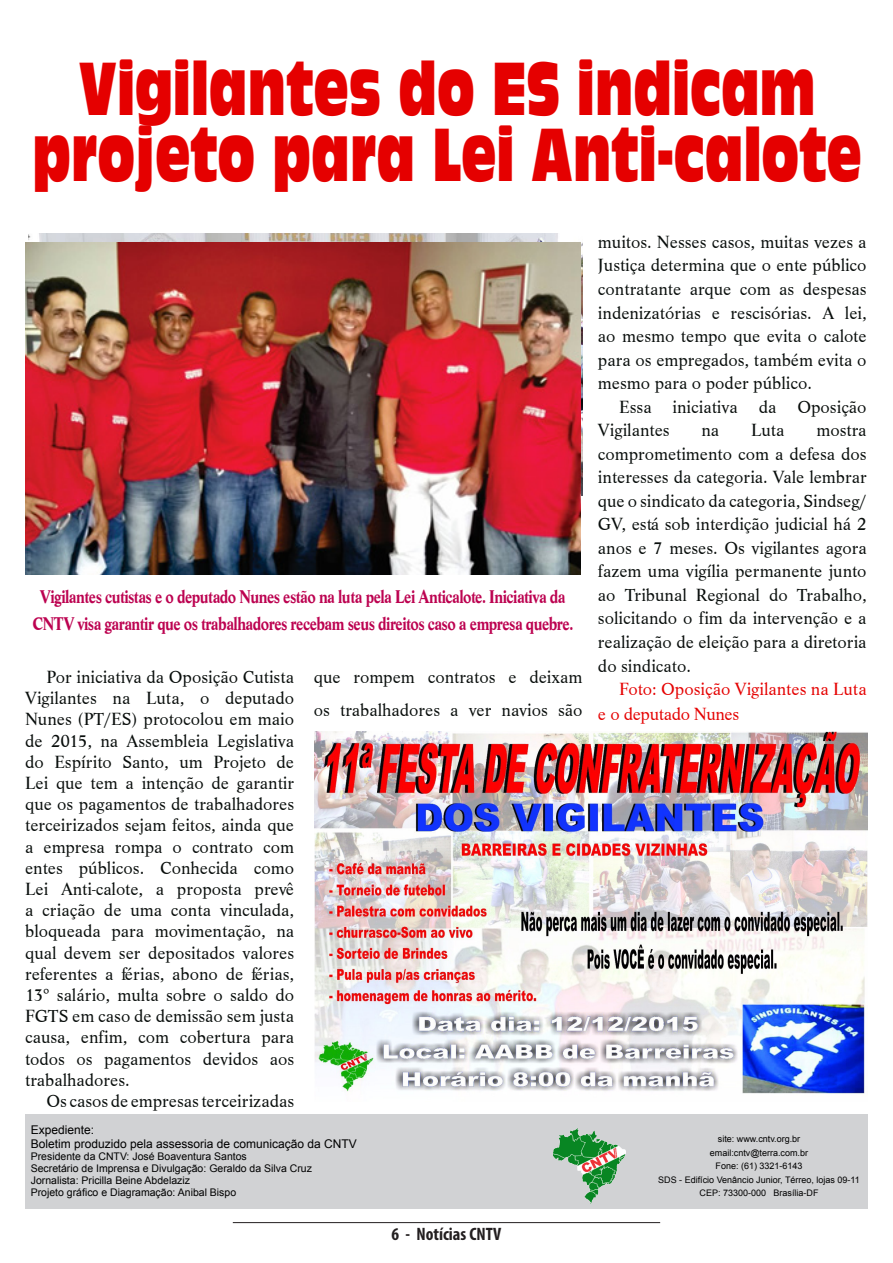
<style>
.page{position:relative;width:893px;height:1263px;background:#fff}
.page>*{position:absolute;margin:0;border:0;box-sizing:border-box;transform-origin:0 0}
.t1{font:69.75px/66px "Antique Olive Compact";color:#e50000;text-align:center;scale:.67 1}
.t2{font:700 18.9px/27px "Life T";letter-spacing:-.03em;color:#bc0250;text-align:center;scale:.87 1}
.t3{font:18.15px/21.1px "Life T";color:#080d0b;text-align:justify}
.t4{font:18.15px/25px "Life T";color:#e50000}
.t5{font:700 condensed 18px "Myriad Pro";color:#231f20}
.t6{font:12px "Arial";color:#000}
.t7{font:10.5px "Arial";color:#000}
.t8{font:9px "Arial";color:#000}
</style>
<div class="page">
<hr style="left:233px;top:1222px;width:427px;height:1px;background:#231f20">
<div style="left:25px;top:1114px;width:843px;height:95px;background:#d1d2d4"></div>
<img style="left:553px;top:1128px;width:73px;height:76px">
<img style="left:28px;top:234px;width:554px;height:261px">
<img style="left:25px;top:242px;width:556px;height:332px">
<img style="left:314px;top:732px;width:554px;height:362px">
<p class="t1" style="left:32px;top:55px;width:1239px">Vigilantes do ES indicam projeto para Lei Anti-calote</p>
<p class="t2" style="left:33px;top:583px;width:623px">Vigilantes cutistas e o deputado Nunes estão na luta pela Lei Anticalote. Iniciativa da<br>CNTV visa garantir que os trabalhadores recebam seus direitos caso a empresa quebre.</p>
<p class="t3" style="left:25px;top:667px;width:271px;text-indent:21px">Por iniciativa da Oposição Cutista Vigilantes na Luta, o deputado Nunes (PT/ES) protocolou em maio de 2015, na Assembleia Legislativa do Espírito Santo, um Projeto de Lei que tem a intenção de garantir que os pagamentos de trabalhadores terceirizados sejam feitos, ainda que a empresa rompa o contrato com entes públicos. Conhecida como Lei Anti-calote, a proposta prevê a criação de uma conta vinculada, bloqueada para movimentação, na qual devem ser depositados valores referentes a férias, abono de férias, 13º salário, multa sobre o saldo do FGTS em caso de demissão sem justa causa, enfim, com cobertura para todos os pagamentos devidos aos trabalhadores.</p>
<p class="t3" style="left:46px;top:1091px;width:249px">Os casos de empresas terceirizadas</p>
<p class="t3" style="left:314px;top:661px;width:270px;line-height:32.7px">que rompem contratos e deixam os trabalhadores a ver navios são</p>
<p class="t6" style="left:31px;top:1122px;width:65px">Expediente:</p>
<p class="t6" style="left:31px;top:1136px;width:328px">Boletim produzido pela assessoria de comunicação da CNTV</p>
<p class="t7" style="left:31px;top:1149px;width:218px">Presidente da CNTV: José Boaventura Santos</p>
<p class="t7" style="left:31px;top:1161px;width:283px">Secretário de Imprensa e Divulgação: Geraldo da Silva Cruz</p>
<p class="t7" style="left:31px;top:1173px;width:161px">Jornalista: Pricilla Beine Abdelaziz</p>
<p class="t7" style="left:31px;top:1185px;width:207px">Projeto gráfico e Diagramação: Anibal Bispo</p>
<p class="t5" style="left:392px;top:1223px;width:111px">6 - Notícias CNTV</p>
<p class="t3" style="left:598px;top:230px;width:270px;line-height:23.5px">muitos. Nesses casos, muitas vezes a Justiça determina que o ente público contratante arque com as despesas indenizatórias e rescisórias. A lei, ao mesmo tempo que evita o calote para os empregados, também evita o mesmo para o poder público.</p>
<p class="t3" style="left:598px;top:395px;width:270px;line-height:23.5px;text-indent:21px">Essa iniciativa da Oposição<br>Vigilantes</p>
<p class="t3" style="left:701px;top:420px;width:19px">na</p>
<p class="t3" style="left:751px;top:420px;width:35px">Luta</p>
<p class="t3" style="left:598px;top:419px;width:270px;line-height:23.5px;text-indent:218px">mostra comprometimento com a defesa dos interesses da categoria. Vale lembrar que o sindicato da categoria, Sindseg/ GV, está sob interdição judicial há 2 anos e 7 meses. Os vigilantes agora fazem uma vigília permanente junto ao Tribunal Regional do Trabalho, solicitando o fim da intervenção e a realização de eleição para a diretoria do sindicato.</p>
<p class="t4" style="left:598px;top:677px;width:270px;text-indent:21px">Foto: Oposição Vigilantes na Luta e o deputado Nunes</p>
<p class="t8" style="left:718px;top:1133px;width:84px">site: www.cntv.org.br</p>
<p class="t8" style="left:710px;top:1147px;width:100px">email:cntv@terra.com.br</p>
<p class="t8" style="left:715px;top:1160px;width:89px">Fone: (61) 3321-6143</p>
<p class="t8" style="left:658px;top:1174px;width:203px">SDS - Edifício Venâncio Junior, Térreo, lojas 09-11</p>
<p class="t8" style="left:699px;top:1187px;width:121px">CEP: 73300-000 Brasília-DF</p>
</div>
